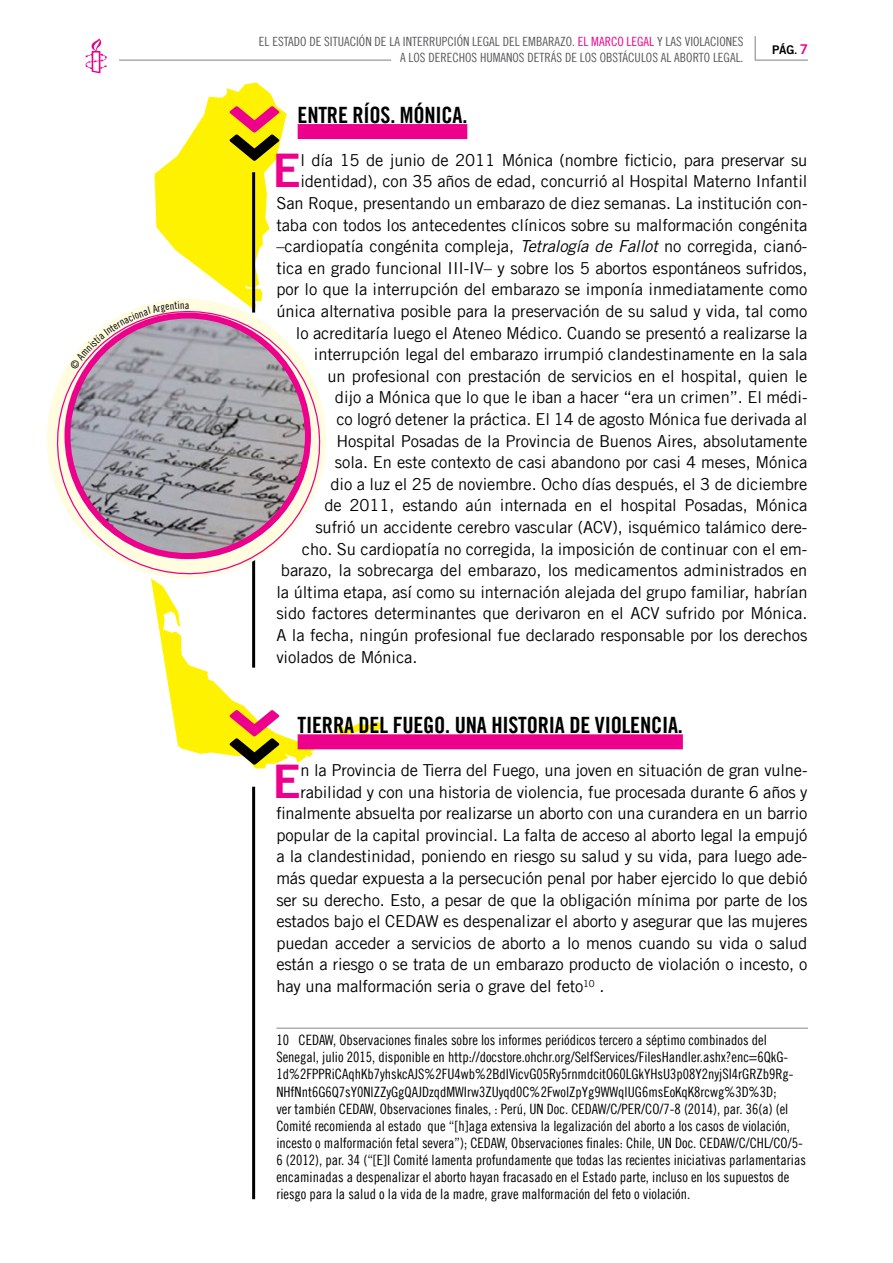
<style>
.page{position:relative;width:893px;height:1263px;background:#fff}
.page>*{position:absolute;margin:0;border:0;box-sizing:border-box;transform-origin:0 0}
.t1{font:46.35px "Amnesty Trade Gothic Bd 2";color:#ec008c}
.t2{font:22.5px "Amnesty Trade Gothic Bd Cn 20";letter-spacing:-.01em;color:#000}
.t3{font:16.5px "Amnesty Trade Gothic";letter-spacing:-.005em;color:#000}
.t4{font:14.25px/17.1px "Amnesty Trade Gothic Cn 18";color:#000}
.t5{font:12.75px/15.3px "Amnesty Trade Gothic Cn 18";color:#58595b;text-align:right}
.t6{font:12px "Amnesty Trade Gothic Bd 2";color:#000}
.t7{font:10.5px "Amnesty Trade Gothic Cn 18";color:#000}
.s1{color:#ec008c}
.s2{font-family:"Amnesty Trade Gothic Bd Cn 20"}
.s3{font-size:13.5px;color:#ec008c}
.s4{font-style:italic}
</style>
<div class="page">
<svg style="left:85px;top:38px;width:22px;height:35px"></svg>
<svg style="left:755px;top:36px;width:1px;height:24px"></svg>
<hr style="left:755px;top:60px;width:53px;height:1px;background:#939598">
<hr style="left:119px;top:60px;width:272px;height:1px;background:#939598">
<svg style="left:336px;top:721px;width:48px;height:13px"></svg>
<div style="left:298px;top:124px;width:169px;height:15px;background:#ec008c"></div>
<div style="left:298px;top:734px;width:385px;height:15px;background:#ec008c"></div>
<hr style="left:276px;top:1027px;width:532px;height:2px;background:#939598">
<hr style="left:252px;top:787px;width:3px;height:412px;background:#000">
<svg style="left:152px;top:588px;width:165px;height:180px"></svg>
<svg style="left:47px;top:342px;width:279px;height:246px"></svg>
<svg style="left:70px;top:82px;width:217px;height:288px"></svg>
<p class="t7" style="left:185px;top:299px;width:6px">a</p>
<p class="t5" style="left:259px;top:34px;width:486px">EL ESTADO DE SITUACIÓN DE LA INTERRUPCIÓN LEGAL DEL EMBARAZO. <span class="s1">EL MARCO LEGAL</span> Y LAS VIOLACIONES<br>A LOS DERECHOS HUMANOS DETRÁS DE LOS OBSTÁCULOS AL ABORTO LEGAL.</p>
<h2 class="t2" style="left:298px;top:101px;width:21px">ENTRE</h2>
<h2 class="t2" style="left:353px;top:101px;width:59px">RÍOS. MÓNICA</h2>
<h2 class="t2" style="left:462px;top:101px;width:6px">.</h2>
<p class="t6" style="left:772px;top:43px;width:37px">PáG<span class="s2">.</span> <span class="s3">7</span></p>
<h1 class="t1" style="left:272px;top:142px;width:30px">E</h1>
<p class="t3" style="left:300px;top:150px;width:509px">l día 15 de junio de 2011 Mónica (nombre ficticio, para preservar su</p>
<p class="t3" style="left:300px;top:172px;width:509px">identidad), con 35 años de edad, concurrió al Hospital Materno Infantil</p>
<p class="t3" style="left:276px;top:193px;width:533px">San Roque, presentando un embarazo de diez semanas. La institución con-</p>
<p class="t3" style="left:276px;top:215px;width:533px">taba con todos los antecedentes clínicos sobre su malformación congénita</p>
<p class="t3" style="left:276px;top:236px;width:532px">–cardiopatía congénita compleja, <span class="s4">Tetralogía de Fallot</span> no corregida, cianó-</p>
<p class="t3" style="left:276px;top:258px;width:533px">tica en grado funcional III-IV– y sobre los 5 abortos espontáneos sufridos,</p>
<p class="t3" style="left:276px;top:279px;width:533px">por lo que la interrupción del embarazo se imponía inmediatamente como</p>
<p class="t3" style="left:276px;top:301px;width:532px">única alternativa posible para la preservación de su salud y vida, tal como</p>
<p class="t3" style="left:296px;top:323px;width:513px">lo acreditaría luego el Ateneo Médico. Cuando se presentó a realizarse la</p>
<p class="t3" style="left:314px;top:344px;width:495px">interrupción legal del embarazo irrumpió clandestinamente en la sala</p>
<p class="t3" style="left:327px;top:366px;width:482px">un profesional con prestación de servicios en el hospital, quien le</p>
<p class="t3" style="left:335px;top:387px;width:474px">dijo a Mónica que lo que le iban a hacer “era un crimen”. El médi-</p>
<p class="t3" style="left:336px;top:409px;width:473px">co logró detener la práctica. El 14 de agosto Mónica fue derivada al</p>
<p class="t3" style="left:336px;top:431px;width:473px">Hospital Posadas de la Provincia de Buenos Aires, absolutamente</p>
<p class="t3" style="left:335px;top:452px;width:474px">sola. En este contexto de casi abandono por casi 4 meses, Mónica</p>
<p class="t3" style="left:330px;top:474px;width:479px">dio a luz el 25 de noviembre. Ocho días después, el 3 de diciembre</p>
<p class="t3" style="left:324px;top:495px;width:484px">de 2011, estando aún internada en el hospital Posadas, Mónica</p>
<p class="t3" style="left:315px;top:517px;width:493px">sufrió un accidente cerebro vascular (ACV), isquémico talámico dere-</p>
<p class="t3" style="left:302px;top:539px;width:507px">cho. Su cardiopatía no corregida, la imposición de continuar con el em-</p>
<p class="t3" style="left:281px;top:560px;width:528px">barazo, la sobrecarga del embarazo, los medicamentos administrados en</p>
<p class="t3" style="left:276px;top:582px;width:533px">la última etapa, así como su internación alejada del grupo familiar, habrían</p>
<p class="t3" style="left:276px;top:603px;width:532px">sido factores determinantes que derivaron en el ACV sufrido por Mónica.</p>
<p class="t3" style="left:276px;top:625px;width:533px">A la fecha, ningún profesional fue declarado responsable por los derechos</p>
<p class="t3" style="left:276px;top:647px;width:143px">violados de Mónica.</p>
<h2 class="t2" style="left:298px;top:711px;width:19px">TIERRA</h2>
<h2 class="t2" style="left:359px;top:711px;width:46px">DEL FUEGO</h2>
<h2 class="t2" style="left:445px;top:711px;width:57px">. UNA HISTORIA</h2>
<h2 class="t2" style="left:569px;top:711px;width:36px">DE VIOLENCIA</h2>
<h2 class="t2" style="left:678px;top:711px;width:6px">.</h2>
<h1 class="t1" style="left:272px;top:752px;width:30px">E</h1>
<p class="t3" style="left:300px;top:760px;width:509px">n la Provincia de Tierra del Fuego, una joven en situación de gran vulne-</p>
<p class="t3" style="left:300px;top:782px;width:509px">rabilidad y con una historia de violencia, fue procesada durante 6 años y</p>
<p class="t3" style="left:276px;top:803px;width:532px">finalmente absuelta por realizarse un aborto con una curandera en un barrio</p>
<p class="t3" style="left:276px;top:825px;width:533px">popular de la capital provincial. La falta de acceso al aborto legal la empujó</p>
<p class="t3" style="left:276px;top:846px;width:533px">a la clandestinidad, poniendo en riesgo su salud y su vida, para luego ade-</p>
<p class="t3" style="left:276px;top:868px;width:532px">más quedar expuesta a la persecución penal por haber ejercido lo que debió</p>
<p class="t3" style="left:276px;top:890px;width:533px">ser su derecho. Esto, a pesar de que la obligación mínima por parte de los</p>
<p class="t3" style="left:276px;top:911px;width:533px">estados bajo el CEDAW es despenalizar el aborto y asegurar que las mujeres</p>
<p class="t3" style="left:276px;top:933px;width:533px">puedan acceder a servicios de aborto a lo menos cuando su vida o salud</p>
<p class="t3" style="left:276px;top:954px;width:533px">están a riesgo o se trata de un embarazo producto de violación o incesto, o</p>
<p class="t3" style="left:276px;top:976px;width:330px">hay una malformación seria o grave del feto<sup>10</sup> .</p>
<p class="t4" style="left:276px;top:1031px;width:531px">10 CEDAW, Observaciones finales sobre los informes periódicos tercero a séptimo combinados del Senegal, julio 2015, disponible en http://docstore.ohchr.org/SelfServices/FilesHandler.ashx?enc=6QkG-1d%2FPPRiCAqhKb7yhskcAJS%2FU4wb%2BdIVicvG05Ry5rnmdcitO60LGkYHsU3p08Y2nyjSI4rGRZb9Rg-NHfNnt6G6Q7sY0NlZZyGgQAJDzqdMWIrw3ZUyqd0C%2FwolZpYg9WWqlUG6msEoKqK8rcwg%3D%3D;<br>ver también CEDAW, Observaciones finales, : Perú, UN Doc. CEDAW/C/PER/CO/7-8 (2014), par. 36(a) (el Comité recomienda al estado que “[h]aga extensiva la legalización del aborto a los casos de violación, incesto o malformación fetal severa”); CEDAW, Observaciones finales: Chile, UN Doc. CEDAW/C/CHL/CO/5- 6 (2012), par. 34 (“[E]l Comité lamenta profundamente que todas las recientes iniciativas parlamentarias encaminadas a despenalizar el aborto hayan fracasado en el Estado parte, incluso en los supuestos de riesgo para la salud o la vida de la madre, grave malformación del feto o violación.</p>
</div>
